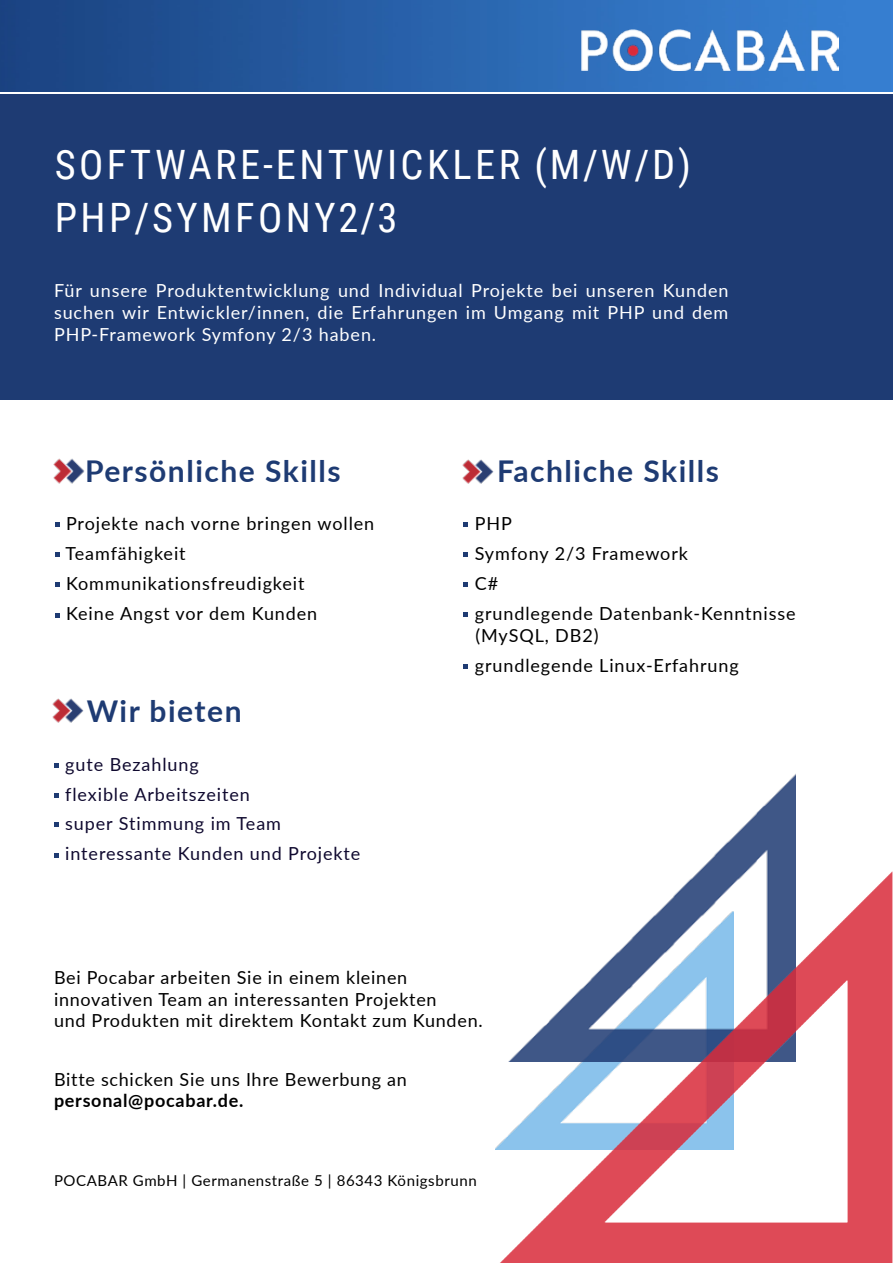
<style>
.page{position:relative;width:893px;height:1263px;background:#fff}
.page>*{position:absolute;margin:0;border:0;box-sizing:border-box;transform-origin:0 0}
.t1{font:40.5px/52.5px "Roboto Condensed";letter-spacing:.085em;color:#fff}
.t2{font:700 30px "Lato";letter-spacing:.05em;color:#1e3b73}
.t3{font:18px/30.2px "Lato";letter-spacing:.04em;color:#000}
.t4{font:18px/21.6px "Lato";letter-spacing:.05em;color:#fff;text-align:justify}
.t5{font:18px/29.5px "Lato";letter-spacing:.05em;color:#0f092f}
.t6{font:700 18px "Lato";letter-spacing:.04em;color:#000}
.t7{font:15px "Lato";letter-spacing:.04em;color:#000}
</style>
<div class="page">
<img style="left:698px;top:773px;width:98px;height:99px">
<div style="left:0;top:94px;width:893px;height:306px;background:#1e3b73"></div>
<img style="left:0;top:0;width:893px;height:91px">
<img style="left:581px;top:30px;width:258px;height:40px">
<img style="left:497px;top:872px;width:395px;height:391px">
<svg style="left:55px;top:522px;width:5px;height:5px"></svg>
<svg style="left:55px;top:552px;width:5px;height:5px"></svg>
<svg style="left:55px;top:582px;width:5px;height:5px"></svg>
<svg style="left:55px;top:613px;width:5px;height:5px"></svg>
<svg style="left:463px;top:522px;width:5px;height:5px"></svg>
<svg style="left:463px;top:552px;width:5px;height:5px"></svg>
<svg style="left:463px;top:582px;width:5px;height:5px"></svg>
<svg style="left:463px;top:612px;width:5px;height:5px"></svg>
<svg style="left:463px;top:664px;width:5px;height:5px"></svg>
<svg style="left:54px;top:763px;width:5px;height:5px"></svg>
<svg style="left:54px;top:793px;width:5px;height:5px"></svg>
<svg style="left:54px;top:822px;width:5px;height:5px"></svg>
<svg style="left:54px;top:853px;width:5px;height:5px"></svg>
<img style="left:53px;top:458px;width:32px;height:26px">
<img style="left:462px;top:459px;width:32px;height:25px">
<img style="left:52px;top:698px;width:32px;height:25px">
<h1 class="t1" style="left:55px;top:137px;width:638px">SOFTWARE-ENTWICKLER (M/W/D)<br>PHP/SYMFONY2/3</h1>
<p class="t4" style="left:54px;top:279px;width:676px">Für unsere Produktentwicklung und Individual Projekte bei unseren Kunden suchen wir Entwickler/innen, die Erfahrungen im Umgang mit PHP und dem PHP-Framework Symfony 2/3 haben.</p>
<h2 class="t2" style="left:85px;top:449px;width:257px">Persönliche Skills</h2>
<h2 class="t2" style="left:497px;top:449px;width:223px">Fachliche Skills</h2>
<p class="t3" style="left:66px;top:508px;width:310px">Projekte nach vorne bringen wollen<br>Teamfähigkeit<br>Kommunikationsfreudigkeit<br>Keine Angst vor dem Kunden</p>
<p class="t3" style="left:475px;top:508px;width:322px">PHP<br>Symfony 2/3 Framework<br>C#<br>grundlegende Datenbank-Kenntnisse</p>
<p class="t3" style="left:475px;top:620px;width:265px">(MySQL, DB2)<br>grundlegende Linux-Erfahrung</p>
<h2 class="t2" style="left:87px;top:689px;width:156px">Wir bieten</h2>
<p class="t5" style="left:65px;top:749px;width:297px">gute Bezahlung<br>flexible Arbeitszeiten<br>super Stimmung im Team interessante Kunden und Projekte</p>
<p class="t3" style="left:54px;top:967px;width:430px;line-height:21px">Bei Pocabar arbeiten Sie in einem kleinen innovativen Team an interessanten Projekten<br>und Produkten mit direktem Kontakt zum Kunden.</p>
<p class="t3" style="left:54px;top:1063px;width:354px">Bitte schicken Sie uns Ihre Bewerbung an</p>
<p class="t6" style="left:54px;top:1087px;width:191px">personal@pocabar.de.</p>
<p class="t7" style="left:54px;top:1170px;width:424px">POCABAR GmbH | Germanenstraße 5 | 86343 Königsbrunn</p>
</div>
